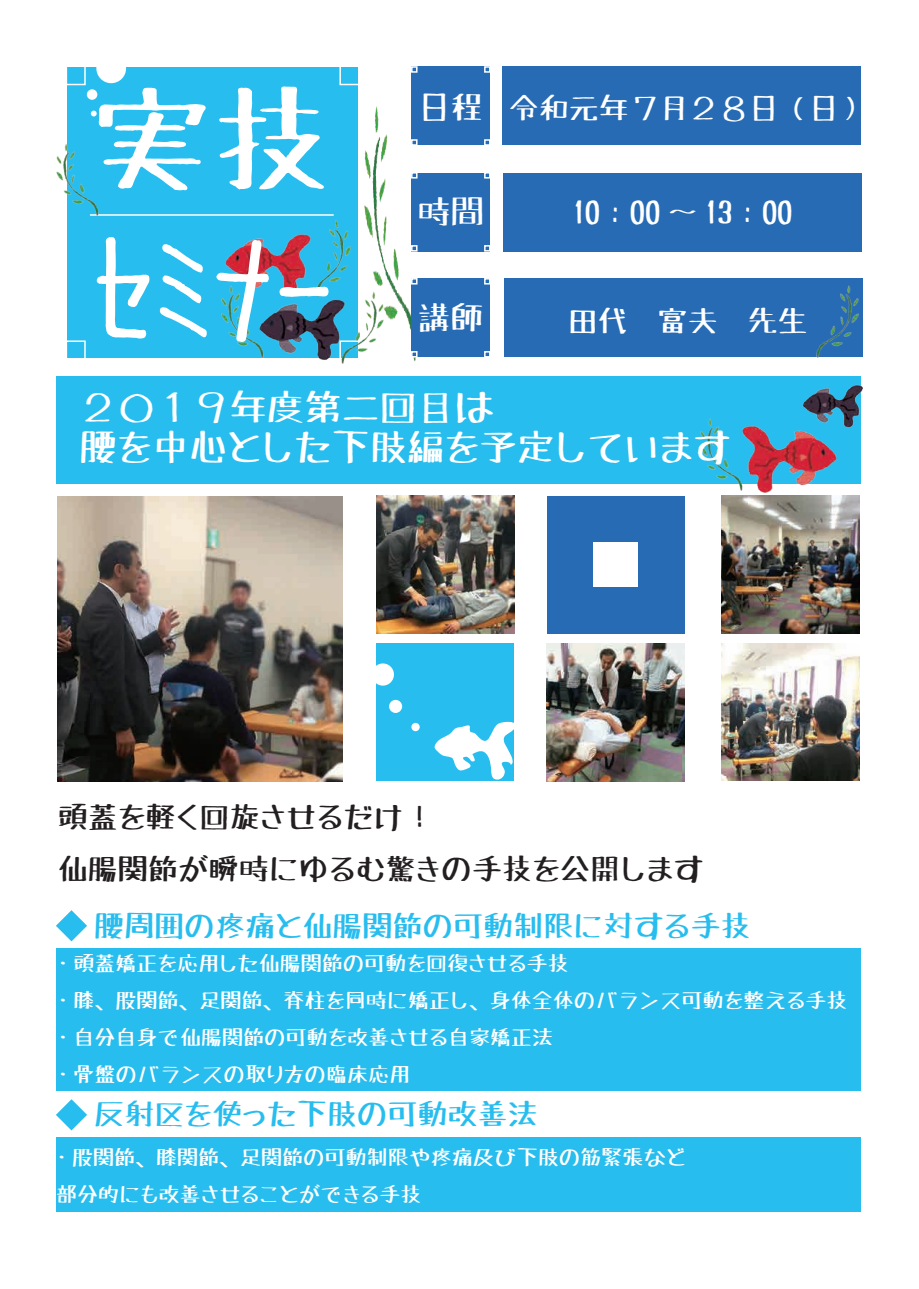
<style>
.page{position:relative;width:919px;height:1289px;background:#fff}
.page>*{position:absolute;margin:0;border:0;box-sizing:border-box;transform-origin:0 0}
.t1{font:120px "Tanuki Permanent Marker";color:#fff;scale:.5 1}
.t2{font:120px "Tanuki Permanent Marker";color:#fff}
.t3{font:37.5px/40.5px "Tanuki Permanent Marker";color:#fff}
.t4{font:33px "Tanuki Permanent Marker";color:#fff}
.t5{font:30px "Tanuki Permanent Marker";color:#27bdef}
.t6{font:30px/52.5px "Tanuki Permanent Marker";color:#231f20}
.t7{font:30px "Tanuki Permanent Marker";color:#fff}
.t8{font:21px/36.8px "Tanuki Permanent Marker";color:#fff}
</style>
<div class="page">
<div style="left:56px;top:948px;width:804px;height:143px;background:#27bdef"></div>
<div style="left:56px;top:1137px;width:804px;height:74px;background:#27bdef"></div>
<div style="left:56px;top:377px;width:804px;height:107px;background:#27bdef"></div>
<img style="left:358px;top:100px;width:65px;height:277px">
<div style="left:412px;top:67px;width:78px;height:78px;background:#276bb5"></div>
<div style="left:502px;top:67px;width:358px;height:78px;background:#276bb5"></div>
<div style="left:503px;top:173px;width:358px;height:78px;background:#276bb5"></div>
<div style="left:504px;top:279px;width:358px;height:78px;background:#276bb5"></div>
<div style="left:412px;top:173px;width:78px;height:78px;background:#276bb5"></div>
<div style="left:412px;top:279px;width:78px;height:78px;background:#276bb5"></div>
<div style="left:67px;top:67px;width:291px;height:290px;background:#27bdef"></div>
<hr style="left:90px;top:214px;width:244px;height:2px;background:#fff">
<div style="left:339px;top:65px;width:20px;height:20px;border:2px solid #fff"></div>
<div style="left:66px;top:340px;width:20px;height:20px;border:2px solid #fff"></div>
<div style="left:66px;top:65px;width:20px;height:20px;border:2px solid #fff"></div>
<div style="left:484px;top:66px;width:6px;height:7px;border:2px solid #fff"></div>
<div style="left:484px;top:139px;width:6px;height:7px;border:2px solid #fff"></div>
<div style="left:411px;top:139px;width:6px;height:7px;border:2px solid #fff"></div>
<div style="left:411px;top:66px;width:6px;height:7px;border:2px solid #fff"></div>
<svg style="left:484px;top:173px;width:6px;height:5px"></svg>
<svg style="left:484px;top:245px;width:6px;height:6px"></svg>
<svg style="left:411px;top:245px;width:6px;height:6px"></svg>
<svg style="left:411px;top:172px;width:6px;height:6px"></svg>
<svg style="left:484px;top:278px;width:6px;height:6px"></svg>
<svg style="left:484px;top:351px;width:6px;height:6px"></svg>
<svg style="left:411px;top:351px;width:6px;height:6px"></svg>
<svg style="left:411px;top:278px;width:6px;height:6px"></svg>
<img style="left:217px;top:220px;width:134px;height:140px">
<svg style="left:159px;top:244px;width:48px;height:94px"></svg>
<img style="left:216px;top:241px;width:54px;height:103px">
<svg style="left:277px;top:284px;width:54px;height:14px"></svg>
<img style="left:56px;top:144px;width:35px;height:72px">
<img style="left:700px;top:418px;width:33px;height:78px">
<img style="left:816px;top:284px;width:47px;height:74px">
<img style="left:335px;top:290px;width:53px;height:84px">
<div style="left:87px;top:89px;width:10px;height:11px;background:#fff;border-radius:50%"></div>
<svg style="left:91px;top:78px;width:59px;height:261px"></svg>
<div style="left:96px;top:53px;width:30px;height:30px;background:#fff;border-radius:50%"></div>
<img style="left:733px;top:425px;width:109px;height:71px">
<img style="left:799px;top:380px;width:64px;height:52px">
<img style="left:376px;top:495px;width:138px;height:138px">
<img style="left:721px;top:643px;width:138px;height:138px">
<img style="left:721px;top:496px;width:138px;height:137px">
<img style="left:58px;top:496px;width:284px;height:285px">
<img style="left:546px;top:643px;width:138px;height:138px">
<div style="left:546px;top:495px;width:138px;height:138px;background:#276bb5"></div>
<div style="left:376px;top:643px;width:138px;height:138px;background:#27bdef"></div>
<svg style="left:434px;top:721px;width:80px;height:58px"></svg>
<div style="left:372px;top:663px;width:22px;height:22px;background:#fff;border-radius:50%"></div>
<div style="left:389px;top:700px;width:13px;height:13px;background:#fff;border-radius:50%"></div>
<div style="left:411px;top:723px;width:8px;height:8px;background:#fff;border-radius:50%"></div>
<div style="left:593px;top:542px;width:45px;height:45px;background:#fff"></div>
<svg style="left:56px;top:910px;width:31px;height:31px"></svg>
<svg style="left:56px;top:1099px;width:31px;height:31px"></svg>
<h1 class="t2" style="left:92px;top:57px;width:242px">実技</h1>
<h1 class="t1" style="left:92px;top:207px;width:484px">セミナー</h1>
<h3 class="t4" style="left:418px;top:84px;width:67px">日程</h3>
<h3 class="t7" style="left:508px;top:87px;width:361px">令和元年７月２８日（日）</h3>
<h3 class="t4" style="left:418px;top:189px;width:67px">時間</h3>
<h3 class="t7" style="left:573px;top:191px;width:221px">10：00 ～ 13：00</h3>
<h3 class="t4" style="left:418px;top:295px;width:67px">講師</h3>
<h3 class="t7" style="left:567px;top:300px;width:242px">田代　富夫　先生</h3>
<h2 class="t3" style="left:79px;top:385px;width:653px">２０１９年度第二回目は<br>腰を中心とした下肢編を予定しています</h2>
<h3 class="t6" style="left:58px;top:789px;width:647px">頭蓋を軽く回旋させるだけ！<br>仙腸関節が瞬時にゆるむ驚きの手技を公開します</h3>
<h3 class="t5" style="left:94px;top:905px;width:658px">腰周囲の疼痛と仙腸関節の可動制限に対する手技</h3>
<p class="t8" style="left:52px;top:944px;width:796px">・頭蓋矯正を応用した仙腸関節の可動を回復させる手技<br>・膝、股関節、足関節、脊柱を同時に矯正し、身体全体のバランス可動を整える手技・自分自身で仙腸関節の可動を改善させる自家矯正法<br>・骨盤のバランスの取り方の臨床応用</p>
<h3 class="t5" style="left:94px;top:1093px;width:445px">反射区を使った下肢の可動改善法</h3>
<p class="t8" style="left:51px;top:1138px;width:637px">・股関節、膝関節、足関節の可動制限や疼痛及び下肢の筋緊張など部分的にも改善させることができる手技</p>
</div>
